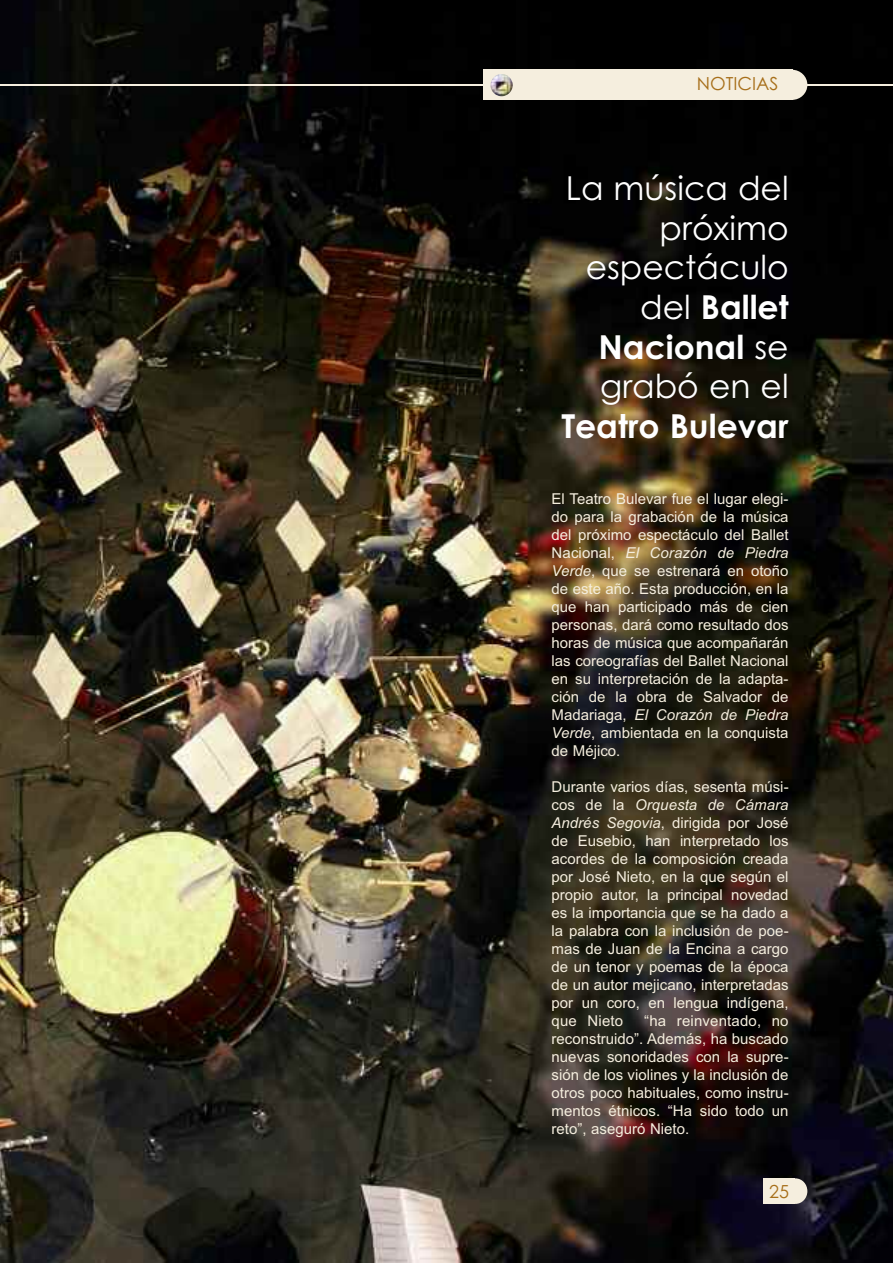
<style>
.page{position:relative;width:893px;height:1263px;background:#fff}
.page>*{position:absolute;margin:0;border:0;box-sizing:border-box;transform-origin:0 0}
.t1{font:33px/39.6px "Century Gothic";color:#fff;text-align:right}
.t2{font:700 33px "Century Gothic";color:#fff}
.t3{font:18px "Century Gothic";color:#a76f1a}
.t4{font:15px/18px "Arial";color:#f5eede;text-align:justify}
.s1{font-weight:700}
.s2{font-style:italic}
</style>
<div class="page">
<img style="left:0;top:0;width:893px;height:1263px">
<hr style="left:0;top:84px;width:893px;height:1px;background:#f5eede">
<div style="left:783px;top:1178px;width:24px;height:26px;background:#f5eede;border-radius:50%"></div>
<div style="left:763px;top:1178px;width:32px;height:26px;background:#f5eede"></div>
<div style="left:777px;top:70px;width:30px;height:30px;background:#f5eede;border-radius:50%"></div>
<div style="left:483px;top:70px;width:309px;height:30px;background:#f5eede"></div>
<img style="left:490px;top:74px;width:23px;height:22px">
<p class="t3" style="left:697px;top:73px;width:83px">NOTICIAS</p>
<h1 class="t1" style="left:566px;top:169px;width:224px">La música del próximo espectáculo del <span class="s1">Ballet<br>Nacional</span> se grabó en el</h1>
<h1 class="t2" style="left:561px;top:407px;width:229px">Teatro Bulevar</h1>
<p class="t4" style="left:552px;top:490px;width:238px">El Teatro Bulevar fue el lugar elegi&shy;do para la grabación de la música del próximo espectáculo del Ballet Nacional, <span class="s2">El Corazón de Piedra Verde</span>, que se estrenará en otoño de este año. Esta producción, en la que han participado más de cien personas, dará como resultado dos horas de música que acompañarán las coreografías del Ballet Nacional en su interpretación de la adapta&shy;ción de la obra de Salvador de Madariaga, <span class="s2">El Corazón de Piedra Verde</span>, ambientada en la conquista de Méjico.</p>
<p class="t4" style="left:552px;top:778px;width:238px">Durante varios días, sesenta músi&shy;cos de la <span class="s2">Orquesta de Cámara Andrés Segovia</span>, dirigida por José de Eusebio, han interpretado los acordes de la composición creada por José Nieto, en la que según el propio autor, la principal novedad es la importancia que se ha dado a la palabra con la inclusión de poe&shy;mas de Juan de la Encina a cargo de un tenor y poemas de la época de un autor mejicano, interpretadas por un coro, en lengua indígena, que Nieto</p>
<p class="t4" style="left:552px;top:1012px;width:238px;text-indent:93px">“ha reinventado, no reconstruido”. Además, ha buscado nuevas sonoridades con la supre&shy;sión de los violines y la inclusión de otros poco habituales, como instru&shy;mentos étnicos. “Ha sido todo un reto”, aseguró Nieto.</p>
<p class="t3" style="left:769px;top:1181px;width:21px">25</p>
</div>
